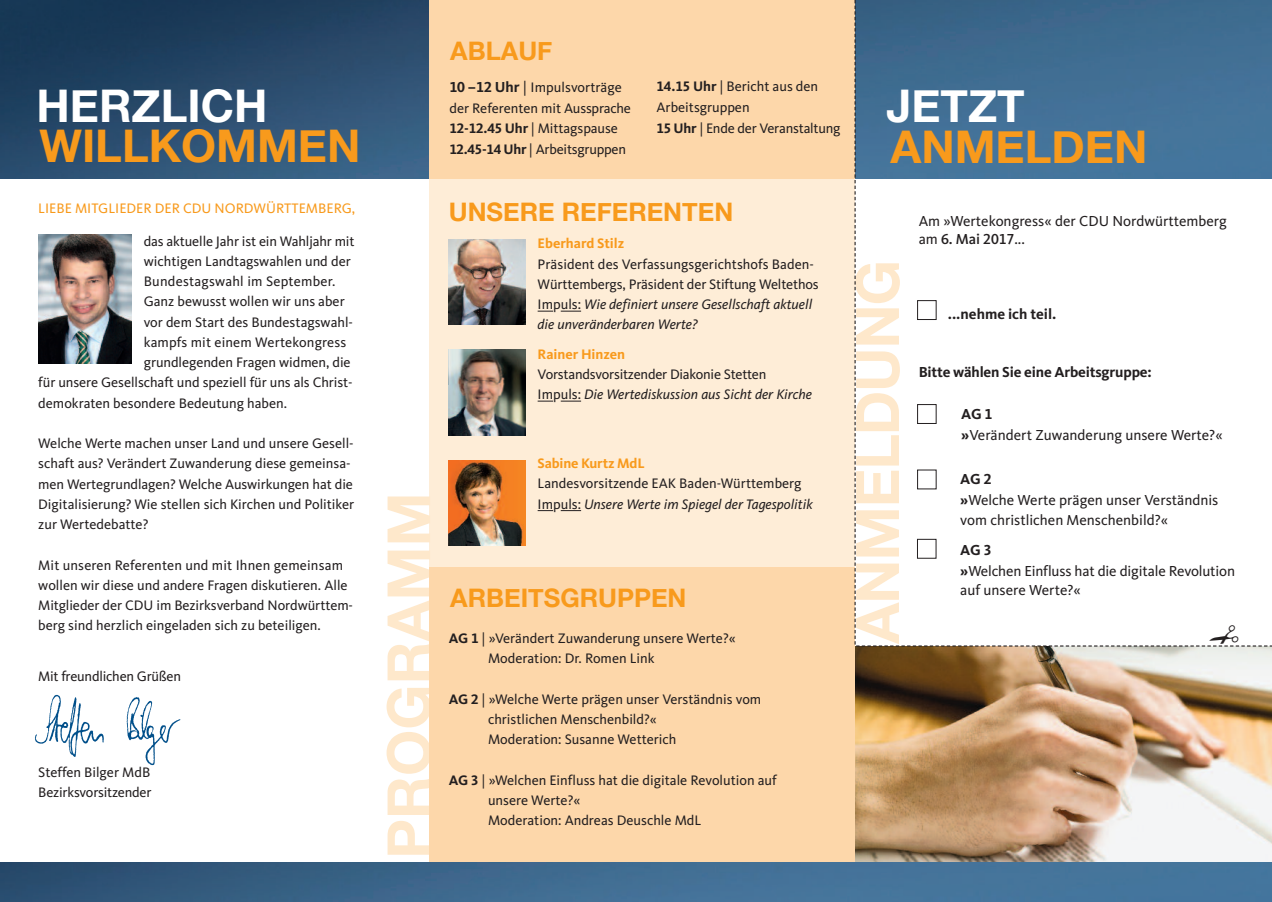
<style>
.page{position:relative;width:1272px;height:902px;background:#fff}
.page>*{position:absolute;margin:0;border:0;box-sizing:border-box;transform-origin:0 0}
.t1{font:700 59.55px "Helvetica Neue";color:#fee8cb}
.t2{font:700 45px "Helvetica Neue";color:#f89a1c}
.t3{font:700 45px "Helvetica Neue";color:#fff}
.t4{font:700 25.5px "Helvetica Neue";color:#f89a1c}
.t5{font:15px/21px "CDU Kievit Tab";color:#231f20}
.t6{font:700 15px "CDU Kievit Tab";letter-spacing:-.01em;color:#231f20}
.t7{font:14.25px/20.2px "CDU Kievit Tab";color:#231f20}
.t8{font:700 14.25px "CDU Kievit Tab";color:#f89a1c}
.t9{font:14.25px "CDU Kievit Tab";color:#f89a1c}
.s1{font-weight:700;font-size:15px}
.s2{font-size:15px}
.s3{font-weight:700}
.s4{font-style:italic}
.s5{font-weight:500}
</style>
<div class="page">
<div style="left:429px;top:175px;width:426px;height:726px;background:#feedd7"></div>
<img style="left:0;top:0;width:429px;height:179px">
<img style="left:35px;top:694px;width:146px;height:71px">
<img style="left:38px;top:234px;width:94px;height:130px">
<div style="left:429px;top:0;width:426px;height:179px;background:#fdd7aa"></div>
<div style="left:429px;top:567px;width:426px;height:334px;background:#fdd7aa"></div>
<img style="left:449px;top:460px;width:76px;height:85px">
<svg style="left:537px;top:311px;width:16px;height:1px"></svg>
<svg style="left:560px;top:311px;width:21px;height:1px"></svg>
<svg style="left:537px;top:401px;width:16px;height:1px"></svg>
<svg style="left:560px;top:401px;width:21px;height:1px"></svg>
<svg style="left:537px;top:510px;width:16px;height:1px"></svg>
<svg style="left:560px;top:510px;width:21px;height:1px"></svg>
<img style="left:449px;top:350px;width:76px;height:85px">
<img style="left:449px;top:239px;width:76px;height:85px">
<img style="left:855px;top:647px;width:416px;height:214px">
<img style="left:0;top:861px;width:1271px;height:40px">
<svg style="left:854px;top:0;width:417px;height:647px"></svg>
<h3 class="t4" style="left:450px;top:36px;width:104px">ABLAUF</h3>
<p class="t7" style="left:449px;top:78px;width:183px"><span class="s1">10 –12 Uhr</span> <span class="s2">|</span> Impulsvorträge der Referenten mit Aussprache<br><span class="s3">12-12.45 Uhr</span> | Mittagspause<br><span class="s3">12.45-14 Uhr</span> | Arbeitsgruppen</p>
<p class="t7" style="left:656px;top:78px;width:185px"><span class="s3">14.15 Uhr</span> | Bericht aus den<br>Arbeitsgruppen<br><span class="s3">15 Uhr</span> | Ende der Veranstaltung</p>
<h2 class="t3" style="left:37px;top:78px;width:232px">HERZLICH</h2>
<h2 class="t2" style="left:40px;top:118px;width:322px">WILLKOMMEN</h2>
<h2 class="t2" style="left:890px;top:119px;width:258px">ANMELDEN</h2>
<h2 class="t3" style="left:886px;top:78px;width:140px">JETZT</h2>
<p class="t9" style="left:38px;top:204px;width:318px">LIEBE MITGLIEDER DER CDU NORDWÜRTTEMBERG,</p>
<p class="t7" style="left:144px;top:232px;width:212px">das aktuelle Jahr ist ein Wahljahr mit</p>
<p class="t7" style="left:144px;top:252px;width:208px">wichtigen Landtagswahlen und der</p>
<p class="t7" style="left:144px;top:273px;width:193px">Bundestagswahl im September.</p>
<p class="t7" style="left:144px;top:293px;width:202px">Ganz bewusst wollen wir uns aber</p>
<p class="t7" style="left:144px;top:313px;width:211px">vor dem Start des Bundestagswahl-</p>
<p class="t7" style="left:144px;top:333px;width:204px">kampfs mit einem Wertekongress</p>
<p class="t7" style="left:144px;top:353px;width:208px">grundlegenden Fragen widmen, die</p>
<p class="t7" style="left:38px;top:374px;width:316px">für unsere Gesellschaft und speziell für uns als Christ-</p>
<p class="t7" style="left:38px;top:394px;width:250px">demokraten besondere Bedeutung haben.</p>
<p class="t7" style="left:38px;top:434px;width:317px">Welche Werte machen unser Land und unsere Gesell&shy;schaft aus? Verändert Zuwanderung diese gemeinsa&shy;men Wertegrundlagen? Welche Auswirkungen hat die Digitalisierung? Wie stellen sich Kirchen und Politiker zur Wertedebatte?</p>
<p class="t7" style="left:38px;top:556px;width:316px">Mit unseren Referenten und mit Ihnen gemeinsam wollen wir diese und andere Fragen diskutieren. Alle Mitglieder der CDU im Bezirksverband Nordwürttem&shy;berg sind herzlich eingeladen sich zu beteiligen.</p>
<p class="t7" style="left:38px;top:667px;width:144px">Mit freundlichen Grüßen</p>
<p class="t7" style="left:38px;top:763px;width:115px">Steffen Bilger MdB<br>Bezirksvorsitzender</p>
<h3 class="t4" style="left:449px;top:196px;width:286px">UNSERE REFERENTEN</h3>
<p class="t8" style="left:537px;top:239px;width:88px">Eberhard Stilz</p>
<p class="t7" style="left:537px;top:255px;width:283px">Präsident des Verfassungsgerichtshofs Baden-Württembergs, Präsident der Stiftung Weltethos Impuls: <span class="s4">Wie definiert unsere Gesellschaft aktuell die unveränderbaren Werte?</span></p>
<p class="t8" style="left:537px;top:349px;width:89px">Rainer Hinzen</p>
<p class="t7" style="left:537px;top:365px;width:276px">Vorstandsvorsitzender Diakonie Stetten<br>Impuls: <span class="s4">Die Wertediskussion aus Sicht der Kirche</span></p>
<h1 class="t1" style="left:372px;top:858px;width:368px;rotate:-90deg">PROGRAMM</h1>
<p class="t8" style="left:537px;top:458px;width:109px">Sabine Kurtz MdL</p>
<p class="t7" style="left:537px;top:475px;width:277px">Landesvorsitzende EAK Baden-Württemberg<br>Impuls: <span class="s4">Unsere Werte im Spiegel der Tagespolitik</span></p>
<h3 class="t4" style="left:450px;top:581px;width:238px">ARBEITSGRUPPEN</h3>
<p class="t7" style="left:488px;top:629px;width:249px;text-indent:-39px"><span class="s3">AG 1</span> | »Verändert Zuwanderung unsere Werte?«<br>Moderation: Dr. Romen Link</p>
<p class="t7" style="left:488px;top:690px;width:275px;text-indent:-39px"><span class="s3">AG 2</span> | »Welche Werte prägen unser Verständnis vom christlichen Menschenbild?«<br>Moderation: Susanne Wetterich</p>
<p class="t7" style="left:488px;top:771px;width:290px;text-indent:-39px"><span class="s3">AG 3</span> | »Welchen Einfluss hat die digitale Revolution auf unsere Werte?«<br>Moderation: Andreas Deuschle MdL</p>
<p class="t5" style="left:918px;top:213px;width:310px;line-height:18px">Am »Wertekongress« der CDU Nordwürttemberg am <span class="s5">6. Mai 2017</span>...</p>
<p class="t6" style="left:947px;top:308px;width:110px">...nehme ich teil.</p>
<p class="t6" style="left:918px;top:367px;width:235px">Bitte wählen Sie eine Arbeitsgruppe:</p>
<p class="t5" style="left:961px;top:405px;width:263px"><span class="s3">AG1<br>»</span>Verändert Zuwanderung unsere Werte?«</p>
<p class="t5" style="left:960px;top:470px;width:259px"><span class="s3">AG2<br>»</span>Welche Werte prägen unser Verständnis</p>
<p class="t5" style="left:960px;top:511px;width:209px">vom christlichen Menschenbild?«</p>
<p class="t5" style="left:960px;top:541px;width:276px"><span class="s3">AG3<br>»</span>Welchen Einfluss hat die digitale Revolution</p>
<p class="t5" style="left:960px;top:581px;width:122px">auf unsere Werte?«</p>
</div>
